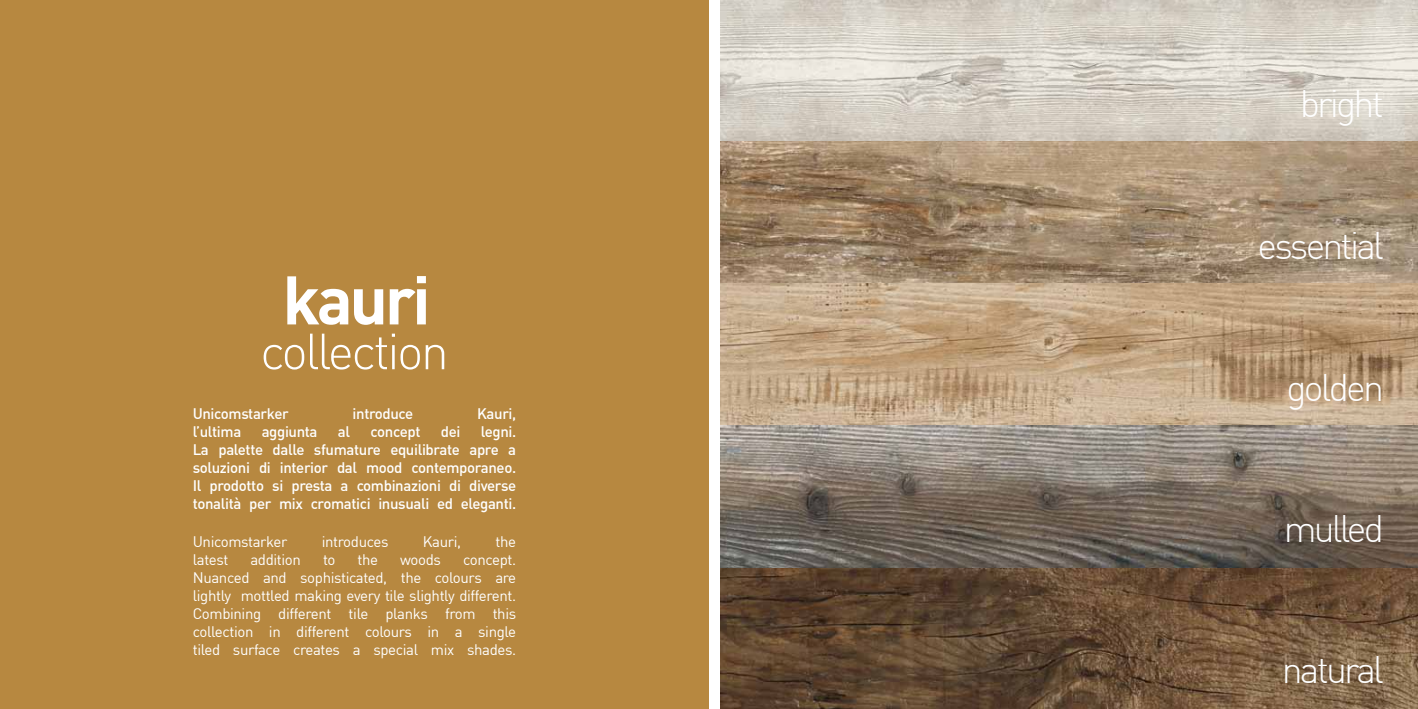
<style>
.page{position:relative;width:1418px;height:709px;background:#fff}
.page>*{position:absolute;margin:0;border:0;box-sizing:border-box;transform-origin:0 0}
.t1{font:700 67.5px "DIN";letter-spacing:-.05em;color:#fff}
.t2{font:300 50px "DIN";letter-spacing:-.05em;color:#fff}
.t3{font:300 37.5px "DIN";letter-spacing:-.075em;color:#fff}
.t4{font:15px/18px "DIN";letter-spacing:-.025em;color:#fff;text-align:justify}
.t5{font:500 15px/18px "DIN";letter-spacing:-.025em;color:#fff;text-align:justify}
</style>
<div class="page">
<img style="left:720px;top:0;width:697px;height:709px">
<div style="left:0;top:0;width:709px;height:709px;background:#b78840"></div>
<h1 class="t1" style="left:282px;top:256px;width:150px">kauri</h1>
<h2 class="t2" style="left:260px;top:320px;width:190px">collection</h2>
<p class="t5" style="left:193px;top:403px;width:98px">Unicomstarker</p>
<p class="t5" style="left:352px;top:403px;width:62px">introduce</p>
<p class="t5" style="left:477px;top:403px;width:41px">Kauri,</p>
<p class="t5" style="left:193px;top:421px;width:50px">l’ultima</p>
<p class="t5" style="left:262px;top:421px;width:57px">aggiunta</p>
<p class="t5" style="left:338px;top:421px;width:14px">al</p>
<p class="t5" style="left:370px;top:421px;width:51px">concept</p>
<p class="t5" style="left:441px;top:421px;width:21px">dei</p>
<p class="t5" style="left:193px;top:421px;width:325px;text-indent:288px">legni.<br>La palette dalle sfumature equilibrate apre a soluzioni di interior dal mood contemporaneo.<br>Il prodotto si presta a combinazioni di diverse tonalità per mix cromatici inusuali ed eleganti.</p>
<p class="t4" style="left:193px;top:532px;width:96px">Unicomstarker</p>
<p class="t4" style="left:322px;top:532px;width:68px">introduces</p>
<p class="t4" style="left:423px;top:532px;width:40px">Kauri,</p>
<p class="t4" style="left:495px;top:532px;width:22px">the</p>
<p class="t4" style="left:193px;top:550px;width:37px">latest</p>
<p class="t4" style="left:250px;top:550px;width:52px">addition</p>
<p class="t4" style="left:323px;top:550px;width:14px">to</p>
<p class="t4" style="left:357px;top:550px;width:22px">the</p>
<p class="t4" style="left:400px;top:550px;width:42px">woods</p>
<p class="t4" style="left:193px;top:550px;width:325px;text-indent:270px">concept.<br>Nuanced and sophisticated, the colours are lightly mottled making every tile slightly different.<br>Combining different tile planks from this collection in different colours in a single tiled surface creates a special mix shades.</p>
<h3 class="t3" style="left:1299px;top:80px;width:86px">bright</h3>
<h3 class="t3" style="left:1257px;top:222px;width:128px">essential</h3>
<h3 class="t3" style="left:1286px;top:364px;width:99px">golden</h3>
<h3 class="t3" style="left:1283px;top:505px;width:102px">mulled</h3>
<h3 class="t3" style="left:1281px;top:646px;width:104px">natural</h3>
</div>
